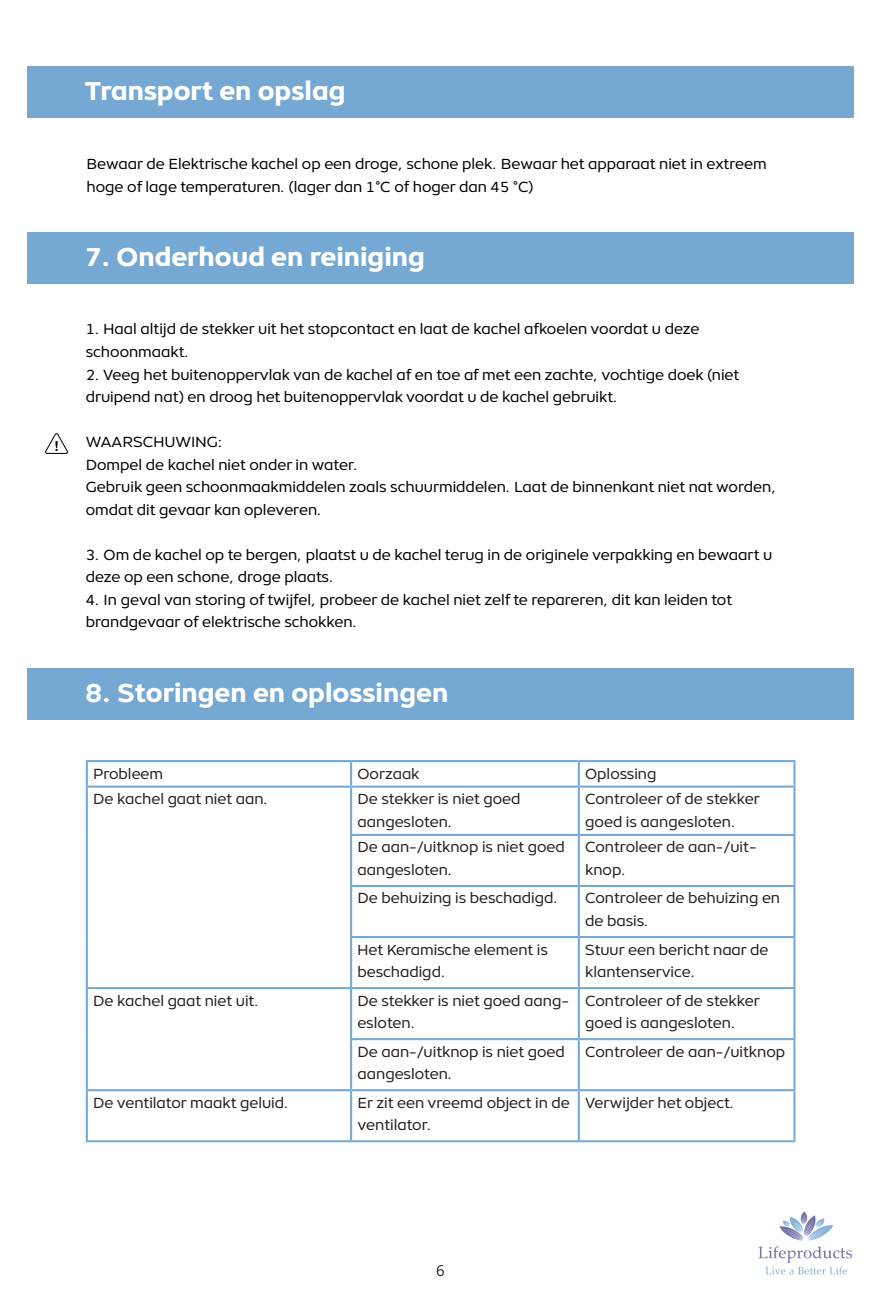
<style>
.page{position:relative;width:881px;height:1304px;background:#fff}
.page>*{position:absolute;margin:0;border:0;box-sizing:border-box;transform-origin:0 0}
.t1{font:800 26.25px "Object";color:#fff}
.t2{font:15px/22.5px "Object";color:#000}
.t3{font:15px/22.5px "Object";color:#231f20}
.t4{font:15px "Open Sans";color:#231f20}
</style>
<div class="page">
<img style="left:758px;top:1211px;width:94px;height:64px">
<div style="left:27px;top:66px;width:825px;height:52px;background:#75a8d3"></div>
<div style="left:27px;top:232px;width:825px;height:51px;background:#75a8d3"></div>
<div style="left:27px;top:667px;width:825px;height:52px;background:#75a8d3"></div>
<img style="left:45px;top:433px;width:23px;height:20px">
<hr style="left:86px;top:760px;width:265px;height:2px;background:#75a8d3">
<hr style="left:86px;top:762px;width:2px;height:23px;background:#75a8d3">
<hr style="left:351px;top:760px;width:227px;height:2px;background:#75a8d3">
<hr style="left:350px;top:762px;width:2px;height:23px;background:#75a8d3">
<hr style="left:578px;top:760px;width:217px;height:2px;background:#75a8d3">
<hr style="left:577px;top:762px;width:2px;height:23px;background:#75a8d3">
<hr style="left:793px;top:762px;width:2px;height:23px;background:#75a8d3">
<hr style="left:86px;top:785px;width:265px;height:2px;background:#75a8d3">
<hr style="left:86px;top:787px;width:2px;height:47px;background:#75a8d3">
<hr style="left:351px;top:785px;width:227px;height:2px;background:#75a8d3">
<hr style="left:350px;top:787px;width:2px;height:46px;background:#75a8d3">
<hr style="left:578px;top:785px;width:217px;height:2px;background:#75a8d3">
<hr style="left:577px;top:787px;width:2px;height:46px;background:#75a8d3">
<hr style="left:793px;top:787px;width:2px;height:46px;background:#75a8d3">
<hr style="left:86px;top:834px;width:2px;height:51px;background:#75a8d3">
<hr style="left:350px;top:833px;width:228px;height:2px;background:#75a8d3">
<hr style="left:350px;top:835px;width:2px;height:49px;background:#75a8d3">
<hr style="left:578px;top:833px;width:217px;height:2px;background:#75a8d3">
<hr style="left:577px;top:835px;width:2px;height:49px;background:#75a8d3">
<hr style="left:793px;top:835px;width:2px;height:49px;background:#75a8d3">
<hr style="left:86px;top:885px;width:2px;height:51px;background:#75a8d3">
<hr style="left:350px;top:884px;width:228px;height:3px;background:#75a8d3">
<hr style="left:350px;top:887px;width:2px;height:48px;background:#75a8d3">
<hr style="left:578px;top:884px;width:217px;height:3px;background:#75a8d3">
<hr style="left:577px;top:887px;width:2px;height:48px;background:#75a8d3">
<hr style="left:793px;top:887px;width:2px;height:48px;background:#75a8d3">
<hr style="left:86px;top:936px;width:2px;height:50px;background:#75a8d3">
<hr style="left:350px;top:935px;width:228px;height:3px;background:#75a8d3">
<hr style="left:350px;top:938px;width:2px;height:48px;background:#75a8d3">
<hr style="left:578px;top:935px;width:217px;height:3px;background:#75a8d3">
<hr style="left:577px;top:938px;width:2px;height:48px;background:#75a8d3">
<hr style="left:793px;top:938px;width:2px;height:48px;background:#75a8d3">
<hr style="left:86px;top:986px;width:265px;height:3px;background:#75a8d3">
<hr style="left:86px;top:989px;width:2px;height:50px;background:#75a8d3">
<hr style="left:351px;top:986px;width:227px;height:3px;background:#75a8d3">
<hr style="left:350px;top:989px;width:2px;height:49px;background:#75a8d3">
<hr style="left:578px;top:986px;width:217px;height:3px;background:#75a8d3">
<hr style="left:577px;top:989px;width:2px;height:49px;background:#75a8d3">
<hr style="left:793px;top:989px;width:2px;height:49px;background:#75a8d3">
<hr style="left:86px;top:1039px;width:2px;height:50px;background:#75a8d3">
<hr style="left:350px;top:1038px;width:228px;height:2px;background:#75a8d3">
<hr style="left:350px;top:1040px;width:2px;height:49px;background:#75a8d3">
<hr style="left:578px;top:1038px;width:217px;height:2px;background:#75a8d3">
<hr style="left:577px;top:1040px;width:2px;height:49px;background:#75a8d3">
<hr style="left:793px;top:1040px;width:2px;height:49px;background:#75a8d3">
<hr style="left:86px;top:1089px;width:265px;height:2px;background:#75a8d3">
<hr style="left:86px;top:1091px;width:2px;height:49px;background:#75a8d3">
<hr style="left:351px;top:1089px;width:227px;height:2px;background:#75a8d3">
<hr style="left:350px;top:1091px;width:2px;height:49px;background:#75a8d3">
<hr style="left:578px;top:1089px;width:217px;height:2px;background:#75a8d3">
<hr style="left:577px;top:1091px;width:2px;height:49px;background:#75a8d3">
<hr style="left:793px;top:1091px;width:2px;height:49px;background:#75a8d3">
<hr style="left:86px;top:1140px;width:265px;height:2px;background:#75a8d3">
<hr style="left:351px;top:1140px;width:227px;height:2px;background:#75a8d3">
<hr style="left:578px;top:1140px;width:217px;height:2px;background:#75a8d3">
<p class="t1" style="left:85px;top:70px;width:262px">Transport en opslag</p>
<p class="t2" style="left:86px;top:151px;width:681px">Bewaar de Elektrische kachel op een droge, schone plek. Bewaar het apparaat niet in extreem hoge of lage temperaturen. (lager dan 1°C of hoger dan 45 °C)</p>
<p class="t1" style="left:85px;top:236px;width:341px">7. Onderhoud en reiniging</p>
<p class="t2" style="left:86px;top:317px;width:615px">1. Haal altijd de stekker uit het stopcontact en laat de kachel afkoelen voordat u deze schoonmaakt.</p>
<p class="t2" style="left:86px;top:362px;width:654px">2. Veeg het buitenoppervlak van de kachel af en toe af met een zachte, vochtige doek (niet druipend nat) en droog het buitenoppervlak voordat u de kachel gebruikt.</p>
<p class="t2" style="left:86px;top:429px;width:138px">WAARSCHUWING:</p>
<p class="t2" style="left:86px;top:452px;width:274px">Dompel de kachel niet onder in water.</p>
<p class="t2" style="left:86px;top:474px;width:691px">Gebruik geen schoonmaakmiddelen zoals schuurmiddelen. Laat de binnenkant niet nat worden, omdat dit gevaar kan opleveren.</p>
<p class="t2" style="left:86px;top:542px;width:687px">3. Om de kachel op te bergen, plaatst u de kachel terug in de originele verpakking en bewaart u deze op een schone, droge plaats.</p>
<p class="t2" style="left:86px;top:587px;width:647px">4. In geval van storing of twijfel, probeer de kachel niet zelf te repareren, dit kan leiden tot brandgevaar of elektrische schokken.</p>
<p class="t1" style="left:85px;top:672px;width:365px">8. Storingen en oplossingen</p>
<p class="t3" style="left:93px;top:761px;width:71px">Probleem</p>
<p class="t3" style="left:357px;top:761px;width:63px">Oorzaak</p>
<p class="t3" style="left:585px;top:761px;width:73px">Oplossing</p>
<p class="t3" style="left:93px;top:786px;width:177px">De kachel gaat niet aan.</p>
<p class="t3" style="left:357px;top:786px;width:164px">De stekker is niet goed aangesloten.</p>
<p class="t3" style="left:585px;top:786px;width:176px">Controleer of de stekker goed is aangesloten.</p>
<p class="t3" style="left:357px;top:834px;width:209px">De aan-/uitknop is niet goed aangesloten.</p>
<p class="t3" style="left:585px;top:834px;width:173px">Controleer de aan-/uit&shy;knop.</p>
<p class="t3" style="left:357px;top:885px;width:202px">De behuizing is beschadigd.</p>
<p class="t3" style="left:585px;top:885px;width:196px">Controleer de behuizing en de basis.</p>
<p class="t3" style="left:357px;top:936px;width:192px">Het Keramische element is beschadigd.</p>
<p class="t3" style="left:585px;top:936px;width:185px">Stuur een bericht naar de klantenservice.</p>
<p class="t3" style="left:93px;top:987px;width:167px">De kachel gaat niet uit.</p>
<p class="t3" style="left:357px;top:987px;width:213px">De stekker is niet goed aang&shy;esloten.</p>
<p class="t3" style="left:585px;top:987px;width:176px">Controleer of de stekker goed is aangesloten.</p>
<p class="t3" style="left:357px;top:1039px;width:209px">De aan-/uitknop is niet goed aangesloten.</p>
<p class="t3" style="left:585px;top:1039px;width:201px">Controleer de aan-/uitknop</p>
<p class="t3" style="left:93px;top:1090px;width:197px">De ventilator maakt geluid.</p>
<p class="t3" style="left:357px;top:1090px;width:214px">Er zit een vreemd object in de ventilator.</p>
<p class="t3" style="left:585px;top:1090px;width:151px">Verwijder het object.</p>
<p class="t4" style="left:436px;top:1259px;width:10px">6</p>
</div>
